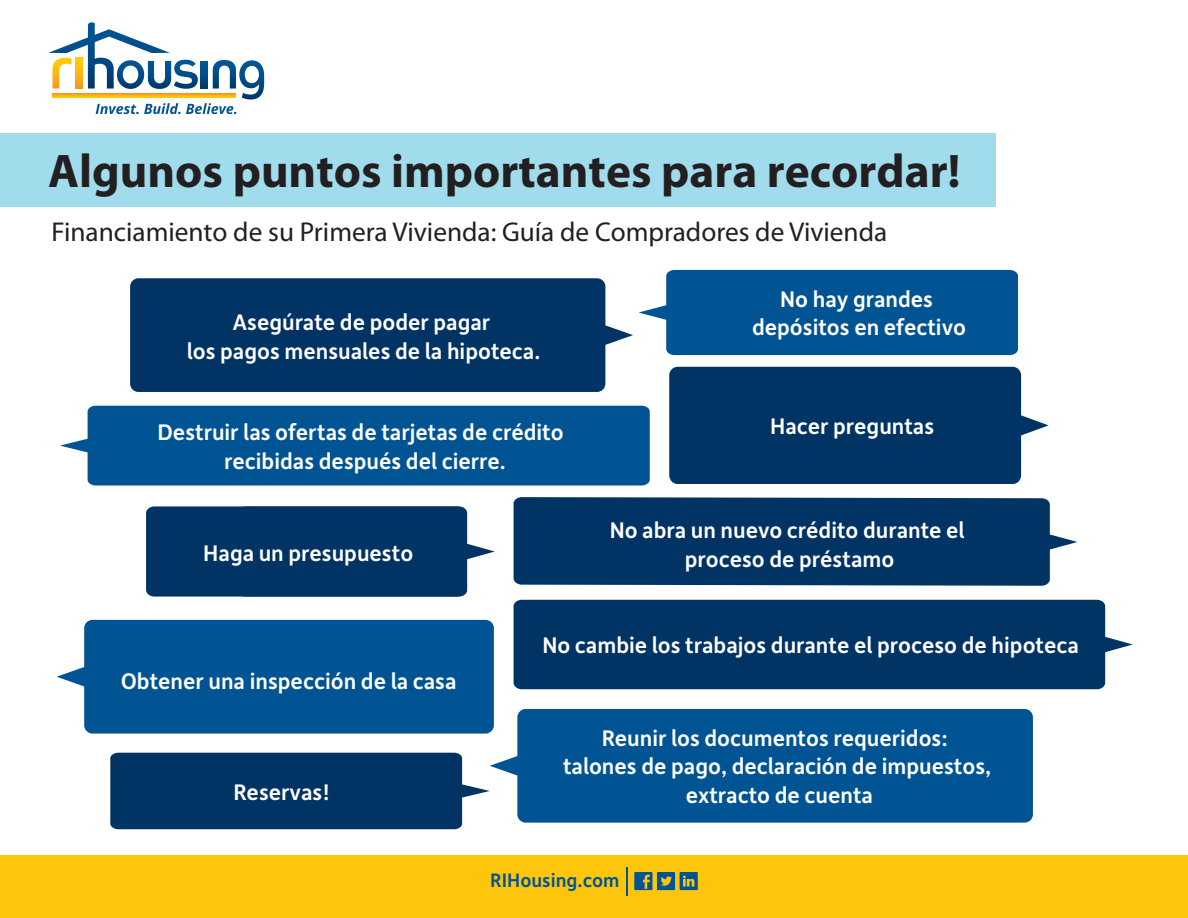
<style>
.page{position:relative;width:1188px;height:918px;background:#fff}
.page>*{position:absolute;margin:0;border:0;box-sizing:border-box;transform-origin:0 0}
.t1{font:700 47.4px "Myriad Pro";color:#231f20}
.t2{font:27.3px "Myriad Pro";color:#231f20}
.t3{font:500 24px/28.8px "Depot New";color:#fff;text-align:center}
.t4{font:500 20.7px "Depot New";color:#015494}
</style>
<div class="page">
<div style="left:0;top:134px;width:996px;height:73px;background:#a1dcec"></div>
<svg style="left:48px;top:22px;width:216px;height:92px"></svg>
<div style="left:0;top:855px;width:1188px;height:63px;background:#fec50d"></div>
<div style="left:514px;top:600px;width:619px;height:89px;background:#013364"></div>
<div style="left:130px;top:278px;width:503px;height:114px;background:#013364"></div>
<div style="left:60px;top:406px;width:590px;height:79px;background:#015494"></div>
<div style="left:490px;top:709px;width:543px;height:114px;background:#015494"></div>
<svg style="left:669px;top:367px;width:380px;height:117px;background:#12416e"></svg>
<svg style="left:110px;top:753px;width:380px;height:76px;background:#12416e"></svg>
<svg style="left:514px;top:497px;width:563px;height:89px;background:#103f6d"></svg>
<svg style="left:146px;top:506px;width:349px;height:91px;background:#154370"></svg>
<svg style="left:639px;top:270px;width:379px;height:85px;background:#125f9b"></svg>
<svg style="left:57px;top:620px;width:437px;height:114px;background:#105e9a"></svg>
<svg style="left:634px;top:872px;width:64px;height:18px"></svg>
<svg style="left:626px;top:867px;width:1px;height:28px"></svg>
<h1 class="t1" style="left:48px;top:140px;width:914px">Algunos puntos importantes para recordar!</h1>
<p class="t2" style="left:51px;top:215px;width:837px">Financiamiento de su Primera Vivienda: Guía de Compradores de Vivienda</p>
<p class="t3" style="left:187px;top:306px;width:355px">Asegúrate de poder pagar<br>los pagos mensuales de la hipoteca.</p>
<p class="t3" style="left:752px;top:283px;width:215px">No hay grandes depósitos en efectivo</p>
<p class="t3" style="left:157px;top:417px;width:408px">Destruir las ofertas de tarjetas de crédito</p>
<p class="t3" style="left:770px;top:411px;width:166px">Hacer preguntas</p>
<p class="t3" style="left:224px;top:446px;width:283px">recibidas después del cierre.</p>
<p class="t3" style="left:203px;top:538px;width:211px">Haga un presupuesto</p>
<p class="t3" style="left:121px;top:666px;width:337px">Obtener una inspección de la casa</p>
<p class="t3" style="left:233px;top:777px;width:98px">Reservas!</p>
<p class="t3" style="left:610px;top:515px;width:357px">No abra un nuevo crédito durante el proceso de préstamo</p>
<p class="t3" style="left:542px;top:630px;width:538px">No cambie los trabajos durante el proceso de hipoteca</p>
<p class="t3" style="left:563px;top:722px;width:430px">Reunir los documentos requeridos:<br>talones de pago, declaración de impuestos, extracto de cuenta</p>
<p class="t4" style="left:490px;top:867px;width:131px">RIHousing.com</p>
</div>
